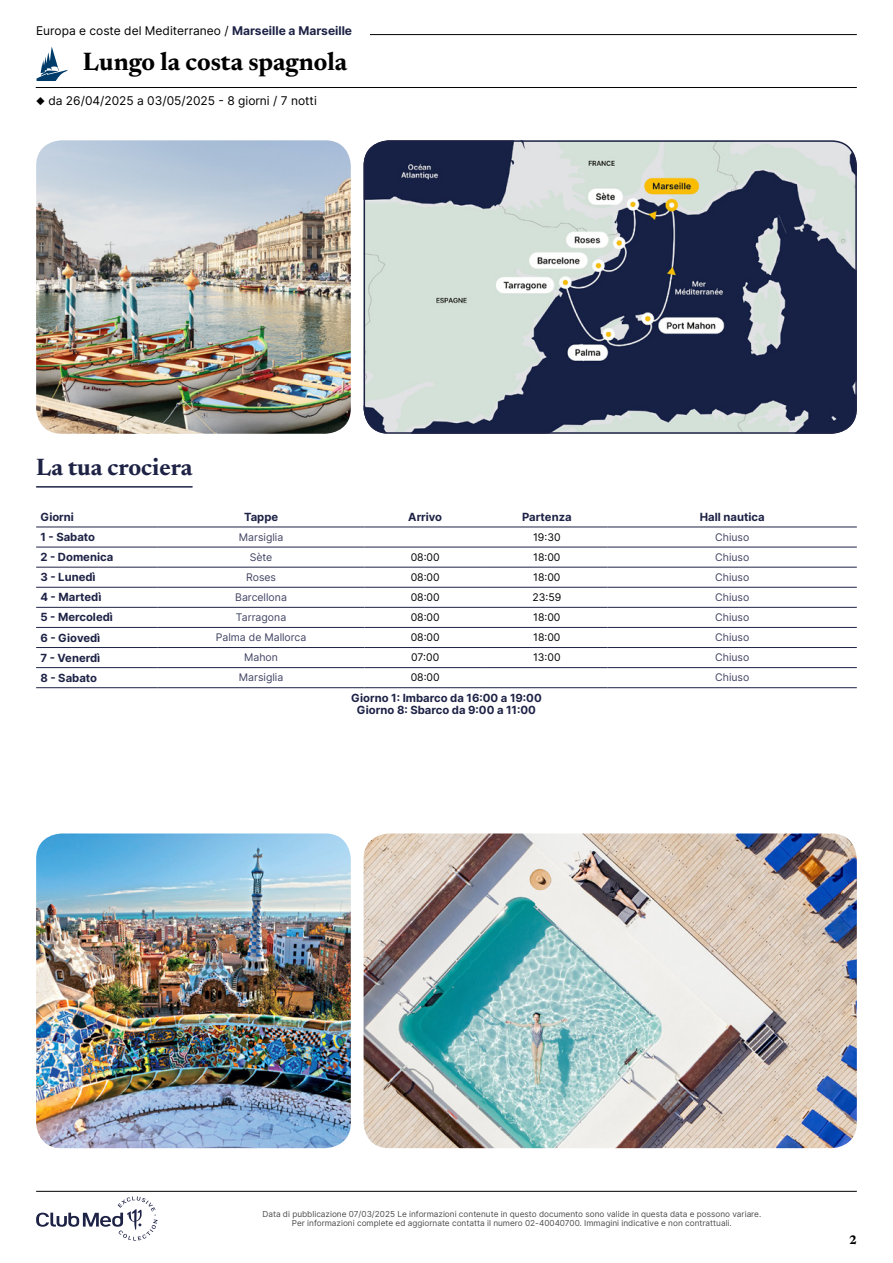
<style>
.page{position:relative;width:893px;height:1263px;background:#fff}
.page>*{position:absolute;margin:0;border:0;box-sizing:border-box;transform-origin:0 0}
.t1{font:700 25.5px "Newsreader 24 pt";color:#000}
.t2{font:700 24px "Newsreader 24 pt";color:#1e2346}
.t3{font:700 12.6px "Newsreader 24 pt";color:#000}
.t4{font:12px "Inter";color:#000}
.t5{font:700 11.25px/12px "Inter";color:#1e2346;text-align:center}
.t6{font:10.5px "Inter";color:#404462}
.t7{font:10.5px "Inter";color:#000}
.t8{font:8.25px/9px "Inter";color:#4d4d4d;text-align:center}
.s1{font-weight:700;color:#1e2346}
</style>
<div class="page">
<hr style="left:107px;top:34px;width:750px;height:1px;background:#000">
<hr style="left:36px;top:87px;width:821px;height:1px;background:#000">
<svg style="left:36px;top:47px;width:32px;height:34px"></svg>
<div style="left:36px;top:26px;width:333px;height:17px;background:#fff"></div>
<img style="left:364px;top:833px;width:493px;height:315px">
<hr style="left:36px;top:527px;width:122px;height:1px;background:#1e2346">
<hr style="left:158px;top:527px;width:206px;height:1px;background:#1e2346">
<hr style="left:364px;top:527px;width:122px;height:1px;background:#1e2346">
<hr style="left:486px;top:527px;width:122px;height:1px;background:#1e2346">
<hr style="left:608px;top:527px;width:249px;height:1px;background:#1e2346">
<hr style="left:36px;top:547px;width:122px;height:1px;background:#1e2346">
<hr style="left:158px;top:547px;width:206px;height:1px;background:#1e2346">
<hr style="left:364px;top:547px;width:122px;height:1px;background:#1e2346">
<hr style="left:486px;top:547px;width:122px;height:1px;background:#1e2346">
<hr style="left:608px;top:547px;width:249px;height:1px;background:#1e2346">
<hr style="left:36px;top:567px;width:122px;height:1px;background:#1e2346">
<hr style="left:158px;top:567px;width:206px;height:1px;background:#1e2346">
<hr style="left:364px;top:567px;width:122px;height:1px;background:#1e2346">
<hr style="left:486px;top:567px;width:122px;height:1px;background:#1e2346">
<hr style="left:608px;top:567px;width:249px;height:1px;background:#1e2346">
<hr style="left:36px;top:587px;width:122px;height:1px;background:#1e2346">
<hr style="left:158px;top:587px;width:206px;height:1px;background:#1e2346">
<hr style="left:364px;top:587px;width:122px;height:1px;background:#1e2346">
<hr style="left:486px;top:587px;width:122px;height:1px;background:#1e2346">
<hr style="left:608px;top:587px;width:249px;height:1px;background:#1e2346">
<hr style="left:36px;top:607px;width:122px;height:1px;background:#1e2346">
<hr style="left:158px;top:607px;width:206px;height:1px;background:#1e2346">
<hr style="left:364px;top:607px;width:122px;height:1px;background:#1e2346">
<hr style="left:486px;top:607px;width:122px;height:1px;background:#1e2346">
<hr style="left:608px;top:607px;width:249px;height:1px;background:#1e2346">
<hr style="left:36px;top:627px;width:122px;height:1px;background:#1e2346">
<hr style="left:158px;top:627px;width:206px;height:1px;background:#1e2346">
<hr style="left:364px;top:627px;width:122px;height:1px;background:#1e2346">
<hr style="left:486px;top:627px;width:122px;height:1px;background:#1e2346">
<hr style="left:608px;top:627px;width:249px;height:1px;background:#1e2346">
<hr style="left:36px;top:647px;width:122px;height:1px;background:#1e2346">
<hr style="left:158px;top:647px;width:206px;height:1px;background:#1e2346">
<hr style="left:364px;top:647px;width:122px;height:1px;background:#1e2346">
<hr style="left:486px;top:647px;width:122px;height:1px;background:#1e2346">
<hr style="left:608px;top:647px;width:249px;height:1px;background:#1e2346">
<hr style="left:36px;top:667px;width:122px;height:1px;background:#1e2346">
<hr style="left:36px;top:687px;width:122px;height:1px;background:#1e2346">
<hr style="left:158px;top:667px;width:206px;height:1px;background:#1e2346">
<hr style="left:158px;top:687px;width:206px;height:1px;background:#1e2346">
<hr style="left:364px;top:667px;width:122px;height:1px;background:#1e2346">
<hr style="left:364px;top:687px;width:122px;height:1px;background:#1e2346">
<hr style="left:486px;top:667px;width:122px;height:1px;background:#1e2346">
<hr style="left:486px;top:687px;width:122px;height:1px;background:#1e2346">
<hr style="left:608px;top:667px;width:249px;height:1px;background:#1e2346">
<hr style="left:608px;top:687px;width:249px;height:1px;background:#1e2346">
<img style="left:364px;top:140px;width:493px;height:294px">
<div style="left:364px;top:140px;width:493px;height:294px;border:2px solid #1e2346;border-radius:25px"></div>
<img style="left:36px;top:140px;width:315px;height:294px">
<img style="left:36px;top:833px;width:315px;height:315px">
<hr style="left:36px;top:486px;width:157px;height:2px;background:#1e2346">
<svg style="left:36px;top:1196px;width:122px;height:44px"></svg>
<hr style="left:36px;top:1191px;width:821px;height:1px;background:#000">
<h3 class="t4" style="left:36px;top:22px;width:317px">Europa e coste del Mediterraneo / <span class="s1">Marseille a Marseille</span></h3>
<h1 class="t1" style="left:83px;top:43px;width:266px">Lungo la costa spagnola</h1>
<h3 class="t4" style="left:36px;top:92px;width:282px">◆ da 26/04/2025 a 03/05/2025 - 8 giorni / 7 notti</h3>
<h2 class="t2" style="left:36px;top:450px;width:158px">La tua crociera</h2>
<h3 class="t5" style="left:40px;top:510px;width:35px">Giorni</h3>
<h3 class="t5" style="left:244px;top:510px;width:36px">Tappe</h3>
<h3 class="t5" style="left:408px;top:510px;width:35px">Arrivo</h3>
<h3 class="t5" style="left:522px;top:510px;width:51px">Partenza</h3>
<h3 class="t5" style="left:700px;top:510px;width:66px">Hall nautica</h3>
<h3 class="t5" style="left:40px;top:531px;width:56px">1 - Sabato</h3>
<p class="t6" style="left:239px;top:529px;width:46px">Marsiglia</p>
<p class="t7" style="left:533px;top:529px;width:29px">19:30</p>
<p class="t6" style="left:715px;top:529px;width:36px">Chiuso</p>
<h3 class="t5" style="left:40px;top:551px;width:74px">2 - Domenica</h3>
<p class="t6" style="left:250px;top:549px;width:24px">Sète</p>
<p class="t7" style="left:411px;top:549px;width:31px">08:00</p>
<p class="t7" style="left:533px;top:549px;width:29px">18:00</p>
<p class="t6" style="left:715px;top:549px;width:36px">Chiuso</p>
<h3 class="t5" style="left:40px;top:571px;width:57px">3 - Lunedì</h3>
<p class="t6" style="left:246px;top:570px;width:32px">Roses</p>
<p class="t7" style="left:411px;top:570px;width:31px">08:00</p>
<p class="t7" style="left:533px;top:570px;width:29px">18:00</p>
<p class="t6" style="left:715px;top:570px;width:36px">Chiuso</p>
<h3 class="t5" style="left:40px;top:591px;width:63px">4 - Martedì</h3>
<p class="t6" style="left:235px;top:590px;width:53px">Barcellona</p>
<p class="t7" style="left:411px;top:590px;width:31px">08:00</p>
<p class="t7" style="left:532px;top:590px;width:30px">23:59</p>
<p class="t6" style="left:715px;top:590px;width:36px">Chiuso</p>
<h3 class="t5" style="left:40px;top:611px;width:74px">5 - Mercoledì</h3>
<p class="t6" style="left:236px;top:610px;width:52px">Tarragona</p>
<p class="t7" style="left:411px;top:610px;width:31px">08:00</p>
<p class="t7" style="left:533px;top:610px;width:29px">18:00</p>
<p class="t6" style="left:715px;top:610px;width:36px">Chiuso</p>
<h3 class="t5" style="left:40px;top:631px;width:61px">6 - Giovedì</h3>
<p class="t6" style="left:216px;top:630px;width:92px">Palma de Mallorca</p>
<p class="t7" style="left:411px;top:630px;width:31px">08:00</p>
<p class="t7" style="left:533px;top:630px;width:29px">18:00</p>
<p class="t6" style="left:715px;top:630px;width:36px">Chiuso</p>
<h3 class="t5" style="left:40px;top:651px;width:61px">7 - Venerdì</h3>
<p class="t6" style="left:244px;top:650px;width:35px">Mahon</p>
<p class="t7" style="left:411px;top:650px;width:30px">07:00</p>
<p class="t7" style="left:533px;top:650px;width:29px">13:00</p>
<p class="t6" style="left:715px;top:650px;width:36px">Chiuso</p>
<h3 class="t5" style="left:40px;top:671px;width:58px">8 - Sabato</h3>
<p class="t6" style="left:239px;top:670px;width:46px">Marsiglia</p>
<p class="t7" style="left:411px;top:670px;width:31px">08:00</p>
<p class="t6" style="left:715px;top:670px;width:36px">Chiuso</p>
<h3 class="t5" style="left:351px;top:691px;width:192px">Giorno 1: Imbarco da 16:00 a 19:00<br>Giorno 8: Sbarco da 9:00 a 11:00</h3>
<p class="t8" style="left:262px;top:1209px;width:500px">Data di pubblicazione 07/03/2025 Le informazioni contenute in questo documento sono valide in questa data e possono variare.<br>Per informazioni complete ed aggiornate contatta il numero 02-40040700. Immagini indicative e non contrattuali.</p>
<h3 class="t3" style="left:849px;top:1230px;width:9px">2</h3>
</div>
